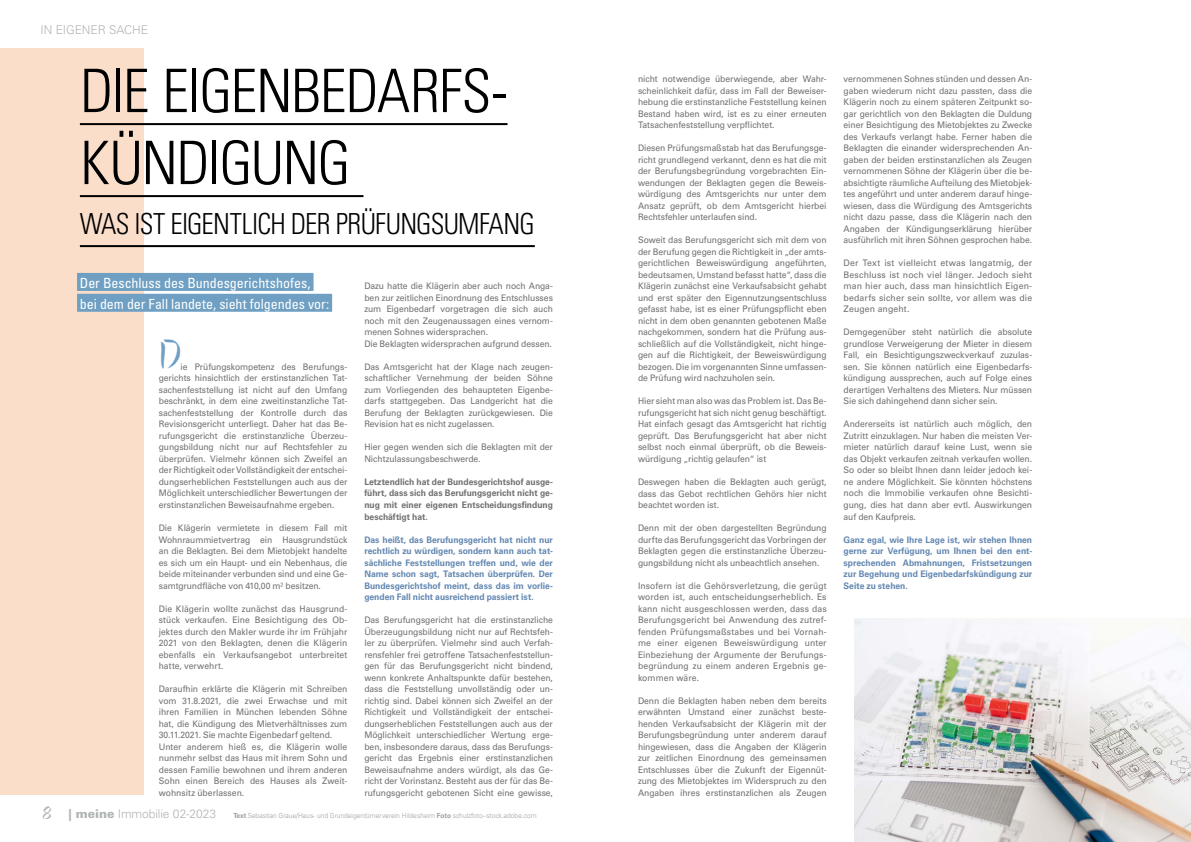
<style>
.page{position:relative;width:1191px;height:842px;background:#fff}
.page>*{position:absolute;margin:0;border:0;box-sizing:border-box;transform-origin:0 0}
.t1{font:300 condensed 60px/72px "Univers LT Std";letter-spacing:-.025em;color:#000}
.t2{font:40px "Bette ITC Std";color:#6fa0c3}
.t3{font:300 condensed 29px "Univers LT Std";letter-spacing:-.025em;color:#000;scale:.95 1}
.t4{font:condensed 14px/20.8px "Univers LT Std";letter-spacing:-.005em;color:#fff}
.t5{font:300 12px "Univers LT Std";letter-spacing:-.005em;color:#b1b4b4}
.t6{font:9px/11.5px "Univers LT Std";letter-spacing:-.005em;color:#6f7070;text-align:justify;scale:.95 1}
.t7{font:700 9px/11.5px "Univers LT Std";color:#6287b1;text-align:justify;scale:.95 1}
.t8{font:9px/11.5px "Univers LT Std";letter-spacing:-.005em;color:#6f7070;text-align:justify}
.t9{font:700 9px/11.5px "Univers LT Std";color:#6f7070;text-align:justify;scale:.95 1}
.t10{font:300 7px "Univers LT Std";color:#9d9e9e;scale:.95 1}
.s1{font-family:"Bette ITC Std";font-weight:400;font-size:20px}
.s2{font-weight:900}
.s3{font-weight:700}
</style>
<div class="page">
<div style="left:0;top:48px;width:144px;height:746px;background:#fadeca"></div>
<hr style="left:80px;top:123px;width:427px;height:2px;background:#000">
<hr style="left:80px;top:195px;width:283px;height:2px;background:#000">
<hr style="left:80px;top:245px;width:455px;height:2px;background:#000">
<div style="left:77px;top:273px;width:236px;height:18px;background:#6fa0c3"></div>
<div style="left:77px;top:294px;width:255px;height:18px;background:#6fa0c3"></div>
<img style="left:854px;top:619px;width:337px;height:223px">
<h3 class="t5" style="left:40px;top:22px;width:109px">IN EIGENER SACHE</h3>
<h1 class="t1" style="left:80px;top:55px;width:429px">DIE EIGENBEDARFS-<br>KÜNDIGUNG</h1>
<h3 class="t3" style="left:80px;top:206px;width:480px">WAS IST EIGENTLICH DER PRÜFUNGSUMFANG</h3>
<h3 class="t4" style="left:80px;top:272px;width:251px">Der Beschluss des Bundesgerichtshofes, bei dem der Fall landete, sieht folgendes vor:</h3>
<h2 class="t2" style="left:159px;top:331px;width:24px">D</h2>
<p class="t6" style="left:159px;top:361px;width:200px;text-indent:22px">ie Prüfungskompetenz des Berufungs&shy;gerichts hinsichtlich der erstinstanzlichen Tat&shy;sachenfeststellung ist nicht auf den Umfang beschränkt, in dem eine zweitinstanzliche Tat&shy;sachenfeststellung der Kontrolle durch das Revisionsgericht unterliegt. Daher hat das Be&shy;rufungsgericht die erstinstanzliche Überzeu&shy;gungsbildung nicht nur auf Rechtsfehler zu überprüfen. Vielmehr können sich Zweifel an der Richtigkeit oder Vollständigkeit der entschei&shy;dungserheblichen Feststellungen auch aus der Möglichkeit unterschiedlicher Bewertungen der erstinstanzlichen Beweisaufnahme ergeben.</p>
<p class="t6" style="left:159px;top:522px;width:200px">Die Klägerin vermietete in diesem Fall mit Wohnraummietvertrag ein Hausgrundstück an die Beklagten. Bei dem Mietobjekt handelte es sich um ein Haupt- und ein Nebenhaus, die beide miteinander verbunden sind und eine Ge&shy;samtgrundfläche von 410,00 m² besitzen.</p>
<p class="t6" style="left:159px;top:603px;width:200px">Die Klägerin wollte zunächst das Hausgrund&shy;stück verkaufen. Eine Besichtigung des Ob&shy;jektes durch den Makler wurde ihr im Frühjahr 2021 von den Beklagten, denen die Klägerin ebenfalls ein Verkaufsangebot unterbreitet hatte, verwehrt.</p>
<p class="t6" style="left:159px;top:683px;width:200px;text-align:left">Daraufhin erklärte die Klägerin mit Schreiben vom 31.8.2021, die zwei Erwachse und mit ihren Familien in München lebenden Söhne hat, die Kündigung des Mietverhältnisses zum 30.11.2021. Sie machte Eigenbedarf geltend.<br>Unter anderem hieß es, die Klägerin wolle nunmehr selbst das Haus mit ihrem Sohn und dessen Familie bewohnen und ihrem anderen Sohn einen Bereich des Hauses als Zweit&shy;wohnsitz überlassen.</p>
<p class="t6" style="left:364px;top:281px;width:200px;text-align:left">Dazu hatte die Klägerin aber auch noch Anga&shy;ben zur zeitlichen Einordnung des Entschlusses zum Eigenbedarf vorgetragen die sich auch noch mit den Zeugenaussagen eines vernom&shy;menen Sohnes widersprachen.<br>Die Beklagten widersprachen aufgrund dessen.</p>
<p class="t6" style="left:364px;top:361px;width:200px">Das Amtsgericht hat der Klage nach zeugen&shy;schaftlicher Vernehmung der beiden Söhne zum Vorliegenden des behaupteten Eigenbe&shy;darfs stattgegeben. Das Landgericht hat die Berufung der Beklagten zurückgewiesen. Die Revision hat es nicht zugelassen.</p>
<p class="t6" style="left:364px;top:442px;width:200px">Hier gegen wenden sich die Beklagten mit der<br>Nichtzulassungsbeschwerde.</p>
<p class="t9" style="left:364px;top:476px;width:200px">Letztendlich hat der Bundesgerichtshof ausge&shy;führt, dass sich das Berufungsgericht nicht ge&shy;nug mit einer eigenen Entscheidungsfindung beschäftigt hat.</p>
<p class="t7" style="left:364px;top:534px;width:200px">Das heißt, das Berufungsgericht hat nicht nur rechtlich zu würdigen, sondern kann auch tat&shy;sächliche Feststellungen treffen und, wie der Name schon sagt, Tatsachen überprüfen. Der Bundesgerichtshof meint, dass das im vorlie&shy;genden Fall nicht ausreichend passiert ist.</p>
<p class="t6" style="left:364px;top:614px;width:200px">Das Berufungsgericht hat die erstinstanzliche Überzeugungsbildung nicht nur auf Rechtsfeh&shy;ler zu überprüfen. Vielmehr sind auch Verfah&shy;rensfehler frei getroffene Tatsachenfeststellun&shy;gen für das Berufungsgericht nicht bindend, wenn konkrete Anhaltspunkte dafür bestehen, dass die Feststellung unvollständig oder un&shy;richtig sind. Dabei können sich Zweifel an der Richtigkeit und Vollständigkeit der entschei&shy;dungserheblichen Feststellungen auch aus der Möglichkeit unterschiedlicher Wertung erge&shy;ben, insbesondere daraus, dass das Berufungs&shy;gericht das Ergebnis einer erstinstanzlichen Beweisaufnahme anders würdigt, als das Ge&shy;richt der Vorinstanz. Besteht aus der für das Be&shy;rufungsgericht gebotenen Sicht eine gewisse,</p>
<h3 class="t5" style="left:43px;top:807px;width:175px"><span class="s1">8</span> <span class="s2">| meine</span> Immobilie 02-2023</h3>
<p class="t10" style="left:234px;top:811px;width:321px"><span class="s3">Text</span> Sebastian Graue/Haus- und Grundeigentümerverein Hildesheim <span class="s3">Foto</span> schulzfoto--stock.adobe.com</p>
<p class="t6" style="left:638px;top:74px;width:200px">nicht notwendige überwiegende, aber Wahr&shy;scheinlichkeit dafür, dass im Fall der Beweiser&shy;hebung die erstinstanzliche Feststellung keinen Bestand haben wird, ist es zu einer erneuten Tatsachenfeststellung verpflichtet.</p>
<p class="t6" style="left:638px;top:143px;width:200px">Diesen Prüfungsmaßstab hat das Berufungsge&shy;richt grundlegend verkannt, denn es hat die mit der Berufungsbegründung vorgebrachten Ein&shy;wendungen der Beklagten gegen die Beweis&shy;würdigung des Amtsgerichts nur unter dem Ansatz geprüft, ob dem Amtsgericht hierbei Rechtsfehler unterlaufen sind.</p>
<p class="t6" style="left:638px;top:235px;width:200px">Soweit das Berufungsgericht sich mit dem von der Berufung gegen die Richtigkeit in „der amts&shy;gerichtlichen Beweiswürdigung angeführten, bedeutsamen, Umstand befasst hatte“, dass die Klägerin zunächst eine Verkaufsabsicht gehabt und erst später den Eigennutzungsentschluss gefasst habe, ist es einer Prüfungspflicht eben nicht in dem oben genannten gebotenen Maße nachgekommen, sondern hat die Prüfung aus&shy;schließlich auf die Vollständigkeit, nicht hinge&shy;gen auf die Richtigkeit, der Beweiswürdigung bezogen. Die im vorgenannten Sinne umfassen&shy;de Prüfung wird nachzuholen sein.</p>
<p class="t6" style="left:638px;top:396px;width:200px">Hier sieht man also was das Problem ist. Das Be&shy;rufungsgericht hat sich nicht genug beschäftigt.<br>Hat einfach gesagt das Amtsgericht hat richtig geprüft. Das Berufungsgericht hat aber nicht selbst noch einmal überprüft, ob die Beweis&shy;würdigung „richtig gelaufen“ ist</p>
<p class="t6" style="left:638px;top:476px;width:200px">Deswegen haben die Beklagten auch gerügt, dass das Gebot rechtlichen Gehörs hier nicht beachtet worden ist.</p>
<p class="t6" style="left:638px;top:522px;width:200px">Denn mit der oben dargestellten Begründung durfte das Berufungsgericht das Vorbringen der Beklagten gegen die erstinstanzliche Überzeu&shy;gungsbildung nicht als unbeachtlich ansehen.</p>
<p class="t6" style="left:638px;top:580px;width:200px">Insofern ist die Gehörsverletzung, die gerügt worden ist, auch entscheidungserheblich. Es kann nicht ausgeschlossen werden, dass das Berufungsgericht bei Anwendung des zutref&shy;fenden Prüfungsmaßstabes und bei Vornah&shy;me einer eigenen Beweiswürdigung unter Einbeziehung der Argumente der Berufungs&shy;begründung zu einem anderen Ergebnis ge&shy;kommen wäre.</p>
<p class="t6" style="left:638px;top:695px;width:200px">Denn die Beklagten haben neben dem bereits erwähnten Umstand einer zunächst beste&shy;henden Verkaufsabsicht der Klägerin mit der Berufungsbegründung unter anderem darauf hingewiesen, dass die Angaben der Klägerin zur zeitlichen Einordnung des gemeinsamen Entschlusses über die Zukunft der Eigennüt&shy;zung des Mietobjektes im Widerspruch zu den Angaben ihres erstinstanzlichen als Zeugen</p>
<p class="t6" style="left:843px;top:74px;width:200px">vernommenen Sohnes stünden und dessen An&shy;gaben wiederum nicht dazu passten, dass die Klägerin noch zu einem späteren Zeitpunkt so&shy;gar gerichtlich von den Beklagten die Duldung einer Besichtigung des Mietobjektes zu Zwecke des Verkaufs verlangt habe. Ferner haben die Beklagten die einander widersprechenden An&shy;gaben der beiden erstinstanzlichen als Zeugen vernommenen Söhne der Klägerin über die be&shy;absichtigte räumliche Aufteilung des Mietobjek&shy;tes angeführt und unter anderem darauf hinge&shy;wiesen, dass die Würdigung des Amtsgerichts nicht dazu passe, dass die Klägerin nach den Angaben der Kündigungserklärung hierüber ausführlich mit ihren Söhnen gesprochen habe.</p>
<p class="t8" style="left:843px;top:258px;width:190px">Der Text ist vielleicht etwas langatmig, der Beschluss ist noch viel länger. Jedoch sieht man hier auch, dass man hinsichtlich Eigen&shy;bedarfs sicher sein sollte, vor allem was die Zeugen angeht.</p>
<p class="t6" style="left:843px;top:327px;width:200px">Demgegenüber steht natürlich die absolute grundlose Verweigerung der Mieter in diesem Fall, ein Besichtigungszweckverkauf zuzulas&shy;sen. Sie können natürlich eine Eigenbedarfs&shy;kündigung aussprechen, auch auf Folge eines derartigen Verhaltens des Mieters. Nur müssen Sie sich dahingehend dann sicher sein.</p>
<p class="t6" style="left:843px;top:419px;width:200px">Andererseits ist natürlich auch möglich, den Zutritt einzuklagen. Nur haben die meisten Ver&shy;mieter natürlich darauf keine Lust, wenn sie das Objekt verkaufen zeitnah verkaufen wollen.<br>So oder so bleibt Ihnen dann leider jedoch kei&shy;ne andere Möglichkeit. Sie könnten höchstens noch die Immobilie verkaufen ohne Besichti&shy;gung, dies hat dann aber evtl. Auswirkungen auf den Kaufpreis.</p>
<p class="t7" style="left:843px;top:534px;width:200px">Ganz egal, wie Ihre Lage ist, wir stehen Ihnen gerne zur Verfügung, um Ihnen bei den ent&shy;sprechenden Abmahnungen, Fristsetzungen zur Begehung und Eigenbedarfskündigung zur Seite zu stehen.</p>
</div>
